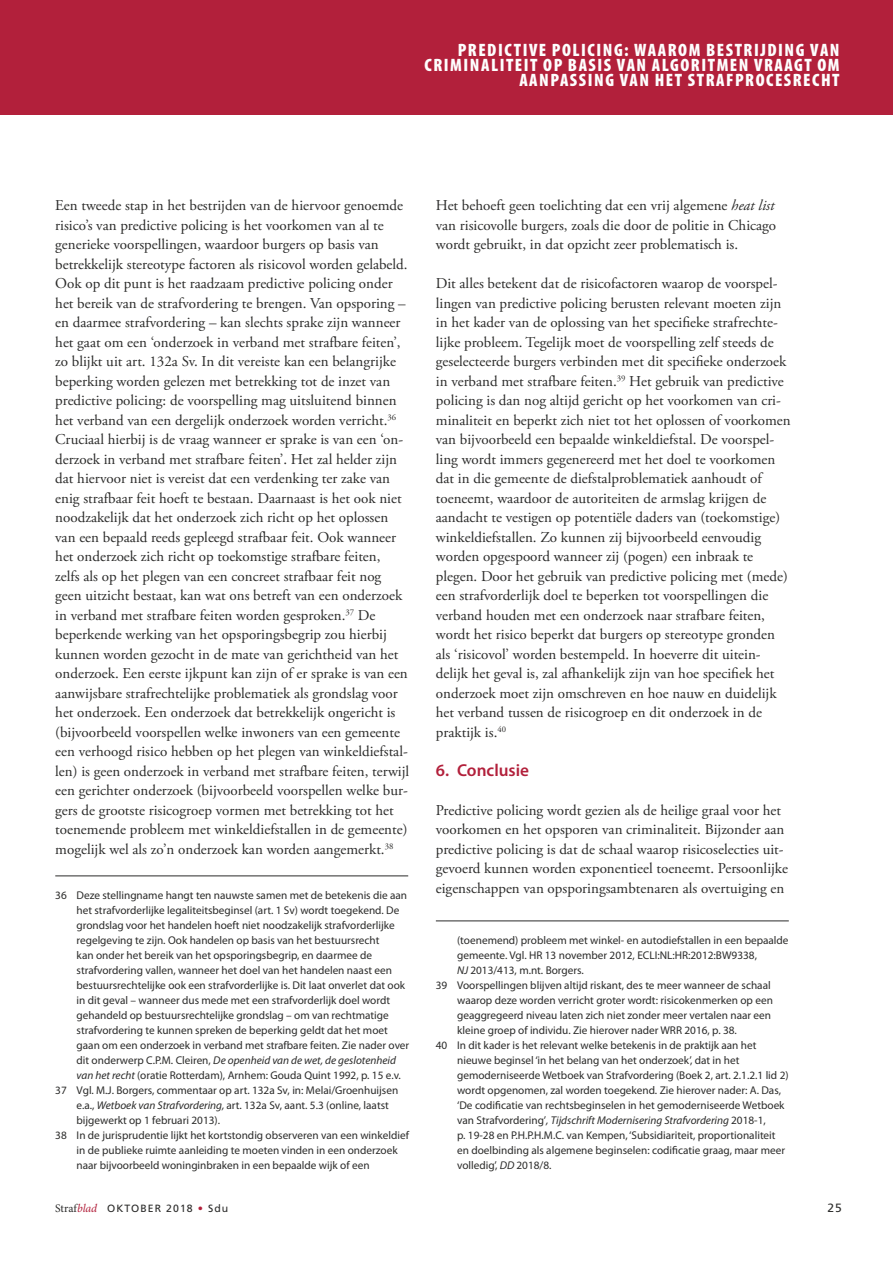
<style>
.page{position:relative;width:893px;height:1263px;background:#fff}
.page>*{position:absolute;margin:0;border:0;box-sizing:border-box;transform-origin:0 0}
.t1{font:900 condensed 18px/15px "Myriad Pro";letter-spacing:.085em;color:#fefefe;text-align:right}
.t2{font:600 17.25px "Myriad Pro";color:#b2203b}
.t3{font:15px/19.5px "Adobe Garamond Pro";color:#2b2b2a}
.t4{font:12px "Frutiger LT Std";color:#2b2b2a}
.t5{font:11.25px "Myriad Pro";color:#2b2b2a}
.t6{font:italic 11.25px "Myriad Pro";color:#2b2b2a}
.t7{font:10.5px "Frutiger LT Std";letter-spacing:.1em;color:#2b2b2a}
.s1{font-style:normal}
.s2{font-style:italic}
.s3{font-family:"Minion Pro";font-size:11.7px}
.s4{font-family:"Minion Pro";font-style:italic;font-size:11.7px;color:#b2203b}
</style>
<div class="page">
<div style="left:0;top:0;width:893px;height:115px;background:#b2203b"></div>
<hr style="left:55px;top:876px;width:353px;height:1px;background:#2b2b2a">
<hr style="left:436px;top:921px;width:353px;height:1px;background:#2b2b2a">
<p class="t1" style="left:425px;top:42px;width:417px">PREDICTIVE POLICING: WAAROM BESTRIJDING VAN<br>CRIMINALITEIT OP BASIS VAN ALGORITMEN VRAAGT OM<br>AANPASSING VAN HET STRAFPROCESRECHT</p>
<p class="t3" style="left:55px;top:196px;width:356px">Een tweede stap in het bestrijden van de hiervoor genoemde risico’s van predictive policing is het voorkomen van al te generieke voorspellingen, waardoor burgers op basis van betrekkelijk stereotype factoren als risicovol worden gelabeld.<br>Ook op dit punt is het raadzaam predictive policing onder het bereik van de strafvordering te brengen. Van opsporing – en daarmee strafvordering – kan slechts sprake zijn wanneer het gaat om een ‘onderzoek in verband met strafbare feiten’, zo blijkt uit art. 132a Sv. In dit vereiste kan een belangrijke beperking worden gelezen met betrekking tot de inzet van predictive policing: de voorspelling mag uitsluitend binnen het verband van een dergelijk onderzoek worden verricht.<sup>36<br></sup>Cruciaal hierbij is de vraag wanneer er sprake is van een ‘on&shy;derzoek in verband met strafbare feiten’. Het zal helder zijn dat hiervoor niet is vereist dat een verdenking ter zake van enig strafbaar feit hoeft te bestaan. Daarnaast is het ook niet noodzakelijk dat het onderzoek zich richt op het oplossen van een bepaald reeds gepleegd strafbaar feit. Ook wanneer het onderzoek zich richt op toekomstige strafbare feiten,<br>zelfs als op het plegen van een concreet strafbaar feit nog geen uitzicht bestaat, kan wat ons betreft van een onderzoek in verband met strafbare feiten worden gesproken.<sup>37</sup> De beperkende werking van het opsporingsbegrip zou hierbij kunnen worden gezocht in de mate van gerichtheid van het onderzoek. Een eerste ijkpunt kan zijn of er sprake is van een aanwijsbare strafrechtelijke problematiek als grondslag voor het onderzoek. Een onderzoek dat betrekkelijk ongericht is (bijvoorbeeld voorspellen welke inwoners van een gemeente een verhoogd risico hebben op het plegen van winkeldiefstal&shy;len) is geen onderzoek in verband met strafbare feiten, terwijl een gerichter onderzoek (bijvoorbeeld voorspellen welke bur&shy;gers de grootste risicogroep vormen met betrekking tot het toenemende probleem met winkeldiefstallen in de gemeente) mogelijk wel als zo’n onderzoek kan worden aangemerkt.<sup>38</sup></p>
<p class="t5" style="left:55px;top:889px;width:353px">36 Deze stellingname hangt ten nauwste samen met de betekenis die aan</p>
<p class="t5" style="left:77px;top:904px;width:324px">het strafvorderlijke legaliteitsbeginsel (art. 1 Sv) wordt toegekend. De</p>
<p class="t5" style="left:77px;top:919px;width:320px">grondslag voor het handelen hoeft niet noodzakelijk strafvorderlijke</p>
<p class="t5" style="left:77px;top:934px;width:304px">regelgeving te zijn. Ook handelen op basis van het bestuursrecht</p>
<p class="t5" style="left:77px;top:949px;width:297px">kan onder het bereik van het opsporingsbegrip, en daarmee de</p>
<p class="t5" style="left:77px;top:964px;width:317px">strafvordering vallen, wanneer het doel van het handelen naast een</p>
<p class="t5" style="left:77px;top:979px;width:330px">bestuursrechtelijke ook een strafvorderlijke is. Dit laat onverlet dat ook</p>
<p class="t5" style="left:77px;top:994px;width:315px">in dit geval – wanneer dus mede met een strafvorderlijk doel wordt</p>
<p class="t5" style="left:77px;top:1009px;width:314px">gehandeld op bestuursrechtelijke grondslag – om van rechtmatige</p>
<p class="t5" style="left:77px;top:1024px;width:313px">strafvordering te kunnen spreken de beperking geldt dat het moet</p>
<p class="t5" style="left:77px;top:1039px;width:334px">gaan om een onderzoek in verband met strafbare feiten. Zie nader over</p>
<p class="t6" style="left:77px;top:1054px;width:321px"><span class="s1">dit onderwerp C.P.M. Cleiren,</span> De openheid van de wet, de geslotenheid</p>
<p class="t5" style="left:77px;top:1069px;width:326px"><span class="s2">van het recht</span> (oratie Rotterdam), Arnhem: Gouda Quint 1992, p. 15 e.v.</p>
<p class="t5" style="left:55px;top:1084px;width:344px">37 Vgl. M.J. Borgers, commentaar op art. 132a Sv, in: Melai/Groenhuijsen</p>
<p class="t5" style="left:77px;top:1099px;width:314px">e.a., <span class="s2">Wetboek van Strafvordering,</span> art. 132a Sv, aant. 5.3 (online, laatst</p>
<p class="t5" style="left:77px;top:1114px;width:145px">bijgewerkt op 1 februari 2013).</p>
<p class="t5" style="left:55px;top:1129px;width:355px">38 In de jurisprudentie lijkt het kortstondig observeren van een winkeldief</p>
<p class="t5" style="left:77px;top:1144px;width:323px">in de publieke ruimte aanleiding te moeten vinden in een onderzoek</p>
<p class="t5" style="left:77px;top:1159px;width:295px">naar bijvoorbeeld woninginbraken in een bepaalde wijk of een</p>
<p class="t3" style="left:436px;top:196px;width:342px">Het behoeft geen toelichting dat een vrij algemene <span class="s2">heat list </span>van risicovolle burgers, zoals die door de politie in Chicago wordt gebruikt, in dat opzicht zeer problematisch is.</p>
<p class="t3" style="left:436px;top:274px;width:356px">Dit alles betekent dat de risicofactoren waarop de voorspel&shy;lingen van predictive policing berusten relevant moeten zijn in het kader van de oplossing van het specifieke strafrechte&shy;lijke probleem. Tegelijk moet de voorspelling zelf steeds de geselecteerde burgers verbinden met dit specifieke onderzoek in verband met strafbare feiten.<sup>39</sup> Het gebruik van predictive policing is dan nog altijd gericht op het voorkomen van cri&shy;minaliteit en beperkt zich niet tot het oplossen of voorkomen van bijvoorbeeld een bepaalde winkeldiefstal. De voorspel&shy;ling wordt immers gegenereerd met het doel te voorkomen dat in die gemeente de diefstalproblematiek aanhoudt of toeneemt, waardoor de autoriteiten de armslag krijgen de aandacht te vestigen op potentiële daders van (toekomstige) winkeldiefstallen. Zo kunnen zij bijvoorbeeld eenvoudig worden opgespoord wanneer zij (pogen) een inbraak te plegen. Door het gebruik van predictive policing met (mede) een strafvorderlijk doel te beperken tot voorspellingen die verband houden met een onderzoek naar strafbare feiten, wordt het risico beperkt dat burgers op stereotype gronden als ‘risicovol’ worden bestempeld. In hoeverre dit uitein&shy;delijk het geval is, zal afhankelijk zijn van hoe specifiek het onderzoek moet zijn omschreven en hoe nauw en duidelijk het verband tussen de risicogroep en dit onderzoek in de praktijk is.<sup>40</sup></p>
<p class="t2" style="left:436px;top:759px;width:95px">6. Conclusie</p>
<p class="t3" style="left:436px;top:801px;width:354px">Predictive policing wordt gezien als de heilige graal voor het voorkomen en het opsporen van criminaliteit. Bijzonder aan predictive policing is dat de schaal waarop risicoselecties uit&shy;gevoerd kunnen worden exponentieel toeneemt. Persoonlijke eigenschappen van opsporingsambtenaren als overtuiging en</p>
<p class="t5" style="left:457px;top:934px;width:333px">(toenemend) probleem met winkel- en autodiefstallen in een bepaalde</p>
<p class="t5" style="left:457px;top:949px;width:301px">gemeente. Vgl. HR 13 november 2012, ECLI:NL:HR:2012:BW9338,</p>
<p class="t5" style="left:457px;top:964px;width:128px"><span class="s2">NJ</span> 2013/413, m.nt. Borgers.</p>
<p class="t5" style="left:436px;top:979px;width:336px">39 Voorspellingen blijven altijd riskant, des te meer wanneer de schaal</p>
<p class="t5" style="left:457px;top:994px;width:317px">waarop deze worden verricht groter wordt: risicokenmerken op een</p>
<p class="t5" style="left:457px;top:1009px;width:315px">geaggregeerd niveau laten zich niet zonder meer vertalen naar een</p>
<p class="t5" style="left:457px;top:1024px;width:281px">kleine groep of individu. Zie hierover nader WRR 2016, p. 38.</p>
<p class="t5" style="left:436px;top:1039px;width:322px">40 In dit kader is het relevant welke betekenis in de praktijk aan het</p>
<p class="t5" style="left:457px;top:1054px;width:284px">nieuwe beginsel ‘in het belang van het onderzoek’, dat in het</p>
<p class="t5" style="left:457px;top:1069px;width:333px">gemoderniseerde Wetboek van Strafvordering (Boek 2, art. 2.1.2.1 lid 2)</p>
<p class="t5" style="left:457px;top:1084px;width:325px">wordt opgenomen, zal worden toegekend. Zie hierover nader: A. Das,</p>
<p class="t5" style="left:457px;top:1099px;width:329px">‘De codificatie van rechtsbeginselen in het gemoderniseerde Wetboek</p>
<p class="t6" style="left:457px;top:1114px;width:310px"><span class="s1">van Strafvordering’</span>, Tijdschrift Modernisering Strafvordering <span class="s1">2018-1,</span></p>
<p class="t5" style="left:457px;top:1129px;width:320px">p. 19-28 en P.H.P.H.M.C. van Kempen, ‘Subsidiariteit, proportionaliteit</p>
<p class="t5" style="left:457px;top:1144px;width:329px">en doelbinding als algemene beginselen: codificatie graag, maar meer</p>
<p class="t5" style="left:457px;top:1159px;width:96px">volledig’, <span class="s2">DD</span> 2018/8.</p>
<p class="t7" style="left:55px;top:1202px;width:139px"><span class="s3">Straf</span><span class="s4">blad</span> OKTOBER 2018</p>
<p class="t7" style="left:208px;top:1202px;width:22px">Sdu</p>
<p class="t4" style="left:827px;top:1201px;width:16px">25</p>
</div>
